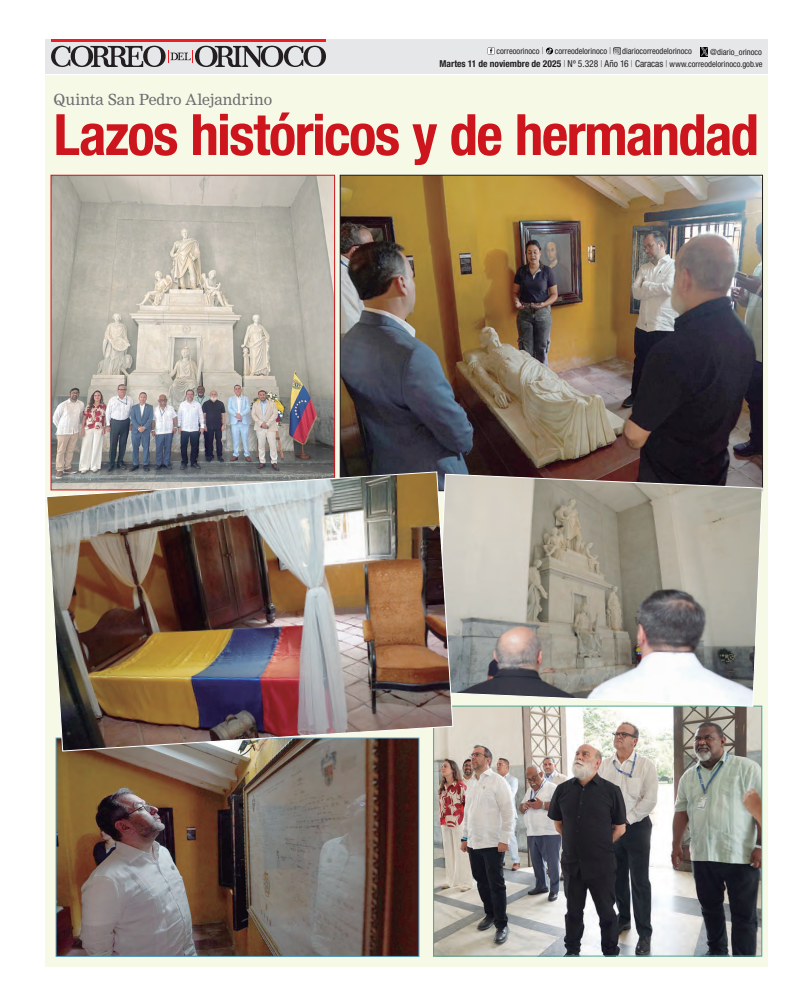
<style>
.page{position:relative;width:808px;height:1007px;background:#fff}
.page>*{position:absolute;margin:0;border:0;box-sizing:border-box;transform-origin:0 0}
._4COL-Titulo{font:700 condensed 57px "Helvetica Neue";letter-spacing:-.03em;color:#cd151d}
._4COL-Antetitulo{font:15px "Nimrod MT Std";color:#6c6d70}
.t1{font:condensed 8.5px "Helvetica Neue";color:#231f20}
.s1{font-weight:100;font-size:9.5px}
.s2{font-weight:700;font-size:9.5px}
.s3{font-size:9.5px}
</style>
<div class="page">
<div style="left:45px;top:40px;width:723px;height:34px;background:#e6e7e9"></div>
<hr style="left:51px;top:40px;width:275px;height:2px;background:#ee1d23">
<svg style="left:51px;top:46px;width:275px;height:21px"></svg>
<div style="left:45px;top:76px;width:723px;height:891px;background:#f5f9e6"></div>
<svg style="left:488px;top:47px;width:7px;height:7px"></svg>
<svg style="left:488px;top:48px;width:6px;height:6px"></svg>
<svg style="left:546px;top:47px;width:7px;height:7px"></svg>
<svg style="left:613px;top:47px;width:7px;height:7px"></svg>
<svg style="left:700px;top:47px;width:8px;height:9px"></svg>
<img style="left:435px;top:707px;width:325px;height:247px">
<img style="left:53px;top:177px;width:280px;height:294px">
<img style="left:342px;top:177px;width:419px;height:296px">
<svg style="left:454px;top:473px;width:309px;height:234px;background:#a6a299"></svg>
<img style="left:58px;top:752px;width:359px;height:202px">
<img style="left:46px;top:471px;width:408px;height:281px">
<p class="t1" style="left:497px;top:46px;width:197px">correoorinoco <span class="s1">|</span> correodelorinoco <span class="s1">|</span> diariocorreodelorinoco</p>
<p class="t1" style="left:710px;top:47px;width:53px">@diario_orinoco</p>
<p class="t1" style="left:439px;top:59px;width:325px"><span class="s2">Martes 11 de noviembre de 2025</span> <span class="s1">|</span> <span class="s3">Nº 5.328</span> <span class="s1">|</span> <span class="s3">Año 16</span> <span class="s1">|</span> <span class="s3">Caracas</span> <span class="s1">|</span> www.correodelorinoco.gob.ve</p>
<p class="_4COL-Antetitulo" style="left:54px;top:91px;width:220px">Quinta San Pedro Alejandrino</p>
<p class="_4COL-Titulo" style="left:54px;top:100px;width:707px">Lazos históricos y de hermandad</p>
</div>
